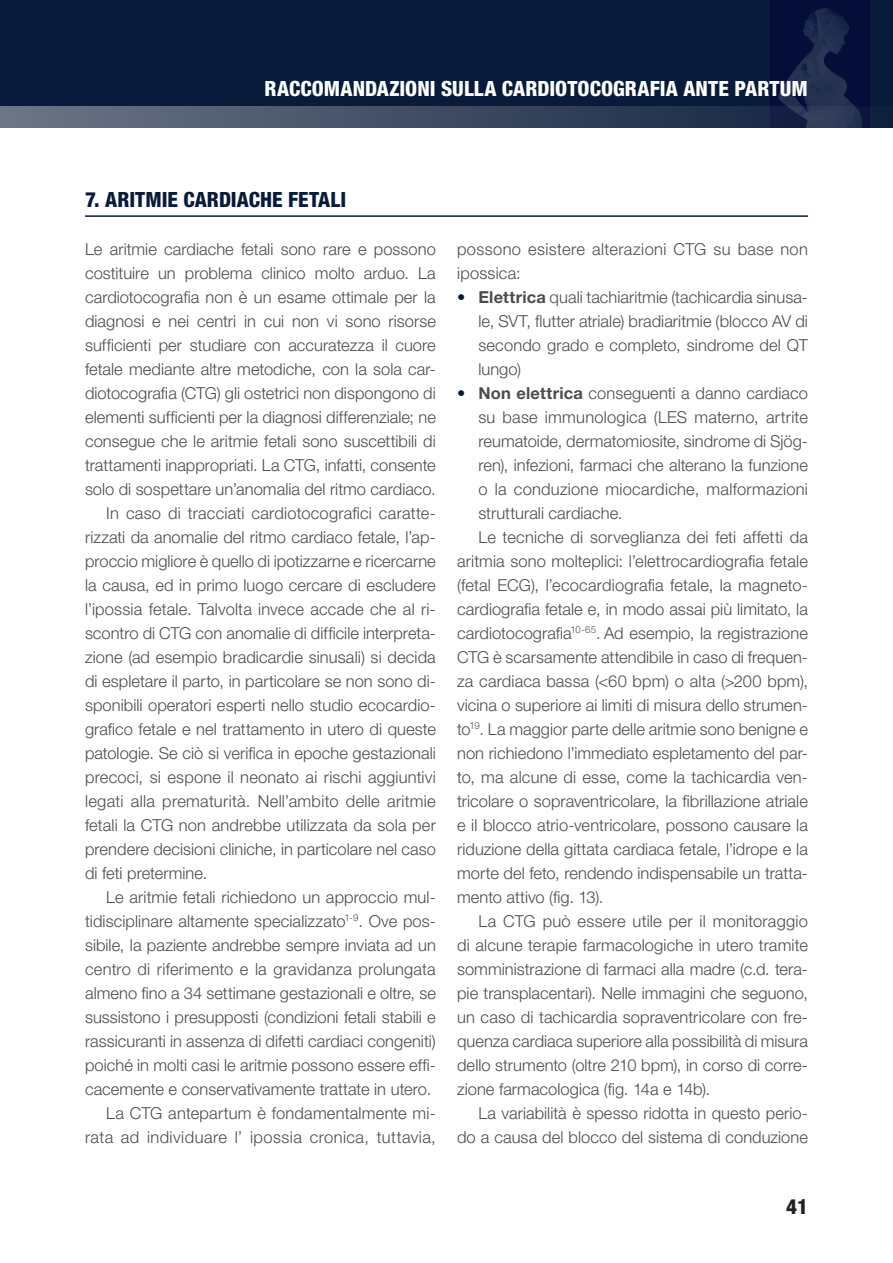
<style>
.page{position:relative;width:893px;height:1263px;background:#fff}
.page>*{position:absolute;margin:0;border:0;box-sizing:border-box;transform-origin:0 0}
.t1{font:800 condensed 21px "Helvetica Neue LT Std";letter-spacing:.005em;color:#fff}
.t2{font:800 condensed 21px "Helvetica Neue LT Std";letter-spacing:.005em;color:#091b3a}
.t3{font:800 condensed 21px "Helvetica Neue LT Std";color:#241f1f}
.t4{font:300 16.5px/24px "Helvetica Neue LT Std";letter-spacing:.005em;color:#4e4b4c}
.t5{font:300 16.5px "Helvetica Neue LT Std";letter-spacing:.025em;color:#4e4b4c}
.s1{color:#091b3a}
.s2{font-weight:700}
</style>
<div class="page">
<div style="left:0;top:0;width:893px;height:128px;background:#091b3a"></div>
<img style="left:771px;top:0;width:98px;height:106px">
<svg style="left:0;top:106px;width:862px;height:22px;background:#404c64"></svg>
<hr style="left:85px;top:215px;width:723px;height:2px;background:#091b3a">
<p class="t1" style="left:265px;top:75px;width:545px">RACCOMANDAZIONI SULLA CARDIOTOCOGRAFIA ANTE PARTUM</p>
<p class="t2" style="left:85px;top:186px;width:263px">7. ARITMIE CARDIACHE FETALI</p>
<p class="t4" style="left:85px;top:237px;width:352px">Le aritmie cardiache fetali sono rare e possono</p>
<p class="t4" style="left:85px;top:261px;width:352px">costituire un problema clinico molto arduo. La</p>
<p class="t4" style="left:85px;top:285px;width:352px">cardiotocografia non è un esame ottimale per la</p>
<p class="t4" style="left:85px;top:309px;width:352px">diagnosi e nei centri in cui non vi sono risorse</p>
<p class="t4" style="left:85px;top:333px;width:352px">sufficienti per studiare con accuratezza il cuore</p>
<p class="t4" style="left:85px;top:357px;width:352px">fetale mediante altre metodiche, con la sola car‑</p>
<p class="t4" style="left:85px;top:381px;width:352px">diotocografia (CTG) gli ostetrici non dispongono di</p>
<p class="t4" style="left:85px;top:405px;width:352px">elementi sufficienti per la diagnosi differenziale; ne</p>
<p class="t4" style="left:85px;top:429px;width:352px">consegue che le aritmie fetali sono suscettibili di</p>
<p class="t4" style="left:85px;top:453px;width:352px">trattamenti inappropriati. La CTG, infatti, consente</p>
<p class="t4" style="left:85px;top:477px;width:352px">solo di sospettare un’anomalia del ritmo cardiaco.</p>
<p class="t4" style="left:106px;top:501px;width:331px">In caso di tracciati cardiotocografici caratte‑</p>
<p class="t4" style="left:85px;top:525px;width:352px">rizzati da anomalie del ritmo cardiaco fetale, l’ap‑</p>
<p class="t4" style="left:85px;top:549px;width:352px">proccio migliore è quello di ipotizzarne e ricercarne</p>
<p class="t4" style="left:85px;top:573px;width:352px">la causa, ed in primo luogo cercare di escludere</p>
<p class="t4" style="left:85px;top:597px;width:352px">l’ipossia fetale. Talvolta invece accade che al ri‑</p>
<p class="t4" style="left:85px;top:621px;width:352px">scontro di CTG con anomalie di difficile interpreta‑</p>
<p class="t4" style="left:85px;top:645px;width:352px">zione (ad esempio bradicardie sinusali) si decida</p>
<p class="t4" style="left:85px;top:669px;width:352px">di espletare il parto, in particolare se non sono di‑</p>
<p class="t4" style="left:85px;top:693px;width:352px">sponibili operatori esperti nello studio ecocardio‑</p>
<p class="t4" style="left:85px;top:717px;width:352px">grafico fetale e nel trattamento in utero di queste</p>
<p class="t4" style="left:85px;top:741px;width:352px">patologie. Se ciò si verifica in epoche gestazionali</p>
<p class="t4" style="left:85px;top:765px;width:352px">precoci, si espone il neonato ai rischi aggiuntivi</p>
<p class="t4" style="left:85px;top:789px;width:352px">legati alla prematurità. Nell’ambito delle aritmie</p>
<p class="t4" style="left:85px;top:813px;width:352px">fetali la CTG non andrebbe utilizzata da sola per</p>
<p class="t4" style="left:85px;top:837px;width:352px">prendere decisioni cliniche, in particolare nel caso</p>
<p class="t4" style="left:85px;top:861px;width:124px">di feti pretermine.</p>
<p class="t4" style="left:106px;top:885px;width:331px">Le aritmie fetali richiedono un approccio mul‑</p>
<p class="t4" style="left:85px;top:909px;width:352px">tidisciplinare altamente specializzato<sup>1-9</sup>. Ove pos‑</p>
<p class="t4" style="left:85px;top:933px;width:352px">sibile, la paziente andrebbe sempre inviata ad un</p>
<p class="t4" style="left:85px;top:957px;width:352px">centro di riferimento e la gravidanza prolungata</p>
<p class="t4" style="left:85px;top:981px;width:352px">almeno fino a 34 settimane gestazionali e oltre, se</p>
<p class="t4" style="left:85px;top:1005px;width:352px">sussistono i presupposti (condizioni fetali stabili e</p>
<p class="t4" style="left:85px;top:1029px;width:352px">rassicuranti in assenza di difetti cardiaci congeniti)</p>
<p class="t4" style="left:85px;top:1053px;width:352px">poiché in molti casi le aritmie possono essere effi‑</p>
<p class="t4" style="left:85px;top:1077px;width:348px">cacemente e conservativamente trattate in utero.</p>
<p class="t4" style="left:106px;top:1101px;width:331px">La CTG antepartum è fondamentalmente mi‑</p>
<p class="t5" style="left:85px;top:1127px;width:352px">rata ad individuare l’ ipossia cronica, tuttavia,</p>
<p class="t4" style="left:457px;top:237px;width:352px">possono esistere alterazioni CTG su base non ipossica:</p>
<p class="t4" style="left:478px;top:285px;width:331px;text-align:justify;text-indent:-21px"><span class="s1">•</span> <span class="s2">Elettrica</span> quali tachiaritmie (tachicardia sinusa‑ le, SVT, flutter atriale) bradiaritmie (blocco AV di secondo grado e completo, sindrome del QT lungo)</p>
<p class="t4" style="left:457px;top:381px;width:352px"><span class="s1">•</span> <span class="s2">Non elettrica</span> conseguenti a danno cardiaco</p>
<p class="t4" style="left:478px;top:405px;width:331px">su base immunologica (LES materno, artrite</p>
<p class="t4" style="left:478px;top:429px;width:331px">reumatoide, dermatomiosite, sindrome di Sjög‑</p>
<p class="t4" style="left:478px;top:453px;width:331px">ren), infezioni, farmaci che alterano la funzione</p>
<p class="t4" style="left:478px;top:477px;width:331px">o la conduzione miocardiche, malformazioni</p>
<p class="t4" style="left:478px;top:501px;width:146px">strutturali cardiache.</p>
<p class="t4" style="left:478px;top:525px;width:331px">Le tecniche di sorveglianza dei feti affetti da</p>
<p class="t4" style="left:457px;top:549px;width:352px">aritmia sono molteplici: l’elettrocardiografia fetale</p>
<p class="t4" style="left:457px;top:573px;width:352px">(fetal ECG), l’ecocardiografia fetale, la magneto‑</p>
<p class="t4" style="left:457px;top:597px;width:352px">cardiografia fetale e, in modo assai più limitato, la</p>
<p class="t4" style="left:457px;top:621px;width:352px">cardiotocografia<sup>10-65</sup>. Ad esempio, la registrazione</p>
<p class="t4" style="left:457px;top:645px;width:352px">CTG è scarsamente attendibile in caso di frequen‑</p>
<p class="t4" style="left:457px;top:669px;width:352px">za cardiaca bassa (&lt;60 bpm) o alta (&gt;200 bpm),</p>
<p class="t4" style="left:457px;top:693px;width:352px">vicina o superiore ai limiti di misura dello strumen‑</p>
<p class="t4" style="left:457px;top:717px;width:352px">to<sup>19</sup>. La maggior parte delle aritmie sono benigne e</p>
<p class="t4" style="left:457px;top:741px;width:352px">non richiedono l’immediato espletamento del par‑</p>
<p class="t4" style="left:457px;top:765px;width:352px">to, ma alcune di esse, come la tachicardia ven‑</p>
<p class="t4" style="left:457px;top:789px;width:352px">tricolare o sopraventricolare, la fibrillazione atriale</p>
<p class="t4" style="left:457px;top:813px;width:352px">e il blocco atrio-ventricolare, possono causare la</p>
<p class="t4" style="left:457px;top:837px;width:352px">riduzione della gittata cardiaca fetale, l’idrope e la</p>
<p class="t4" style="left:457px;top:861px;width:352px">morte del feto, rendendo indispensabile un tratta‑</p>
<p class="t4" style="left:457px;top:885px;width:148px">mento attivo (fig. 13).</p>
<p class="t4" style="left:478px;top:909px;width:331px">La CTG può essere utile per il monitoraggio</p>
<p class="t4" style="left:457px;top:933px;width:352px">di alcune terapie farmacologiche in utero tramite</p>
<p class="t4" style="left:457px;top:957px;width:352px">somministrazione di farmaci alla madre (c.d. tera‑</p>
<p class="t4" style="left:457px;top:981px;width:352px">pie transplacentari). Nelle immagini che seguono,</p>
<p class="t4" style="left:457px;top:1005px;width:352px">un caso di tachicardia sopraventricolare con fre‑</p>
<p class="t4" style="left:457px;top:1029px;width:352px">quenza cardiaca superiore alla possibilità di misura</p>
<p class="t4" style="left:457px;top:1053px;width:352px">dello strumento (oltre 210 bpm), in corso di corre‑</p>
<p class="t4" style="left:457px;top:1077px;width:254px">zione farmacologica (fig. 14a e 14b).</p>
<p class="t4" style="left:478px;top:1101px;width:331px">La variabilità è spesso ridotta in questo perio‑</p>
<p class="t4" style="left:457px;top:1125px;width:352px">do a causa del blocco del sistema di conduzione</p>
<p class="t3" style="left:786px;top:1194px;width:23px">41</p>
</div>
